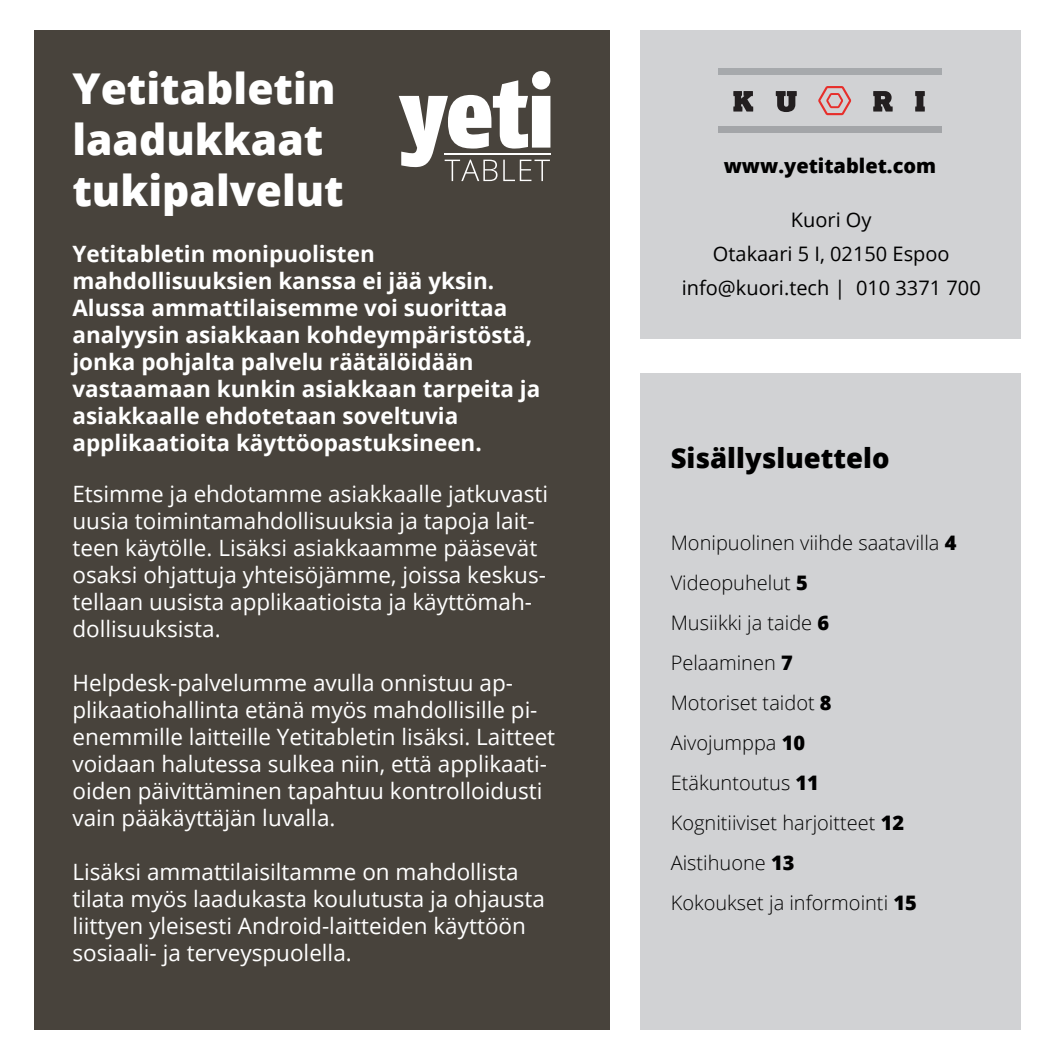
<style>
.page{position:relative;width:1063px;height:1063px;background:#fff}
.page>*{position:absolute;margin:0;border:0;box-sizing:border-box;transform-origin:0 0}
.t1{font:800 42.5px/51px "Open Sans";color:#fff}
.t2{font:800 27.5px "Open Sans";color:#000}
.t3{font:22.5px/27px "Open Sans";color:#fff}
.t4{font:700 22.5px/27px "Open Sans";color:#fff}
.t5{font:300 20px/40px "Open Sans";color:#000}
.t6{font:20px/34px "Open Sans";color:#000;text-align:center}
.t7{font:800 20px "Open Sans";color:#000}
.s1{font-weight:800}
</style>
<div class="page">
<div style="left:640px;top:373px;width:380px;height:656px;background:#d1d2d4"></div>
<div style="left:34px;top:30px;width:576px;height:999px;background:#48433c"></div>
<div style="left:640px;top:30px;width:380px;height:309px;background:#d1d2d4"></div>
<div style="left:718px;top:126px;width:224px;height:7px;background:#a3a5a8"></div>
<div style="left:718px;top:68px;width:224px;height:7px;background:#a6a9ac"></div>
<svg style="left:733px;top:91px;width:20px;height:21px"></svg>
<svg style="left:776px;top:91px;width:21px;height:21px"></svg>
<svg style="left:873px;top:91px;width:20px;height:21px"></svg>
<svg style="left:915px;top:91px;width:10px;height:21px"></svg>
<svg style="left:818px;top:86px;width:33px;height:29px"></svg>
<svg style="left:399px;top:71px;width:151px;height:110px"></svg>
<hr style="left:444px;top:153px;width:107px;height:1px;background:#fff">
<h1 class="t1" style="left:72px;top:60px;width:273px">Yetitabletin laadukkaat tukipalvelut</h1>
<p class="t4" style="left:72px;top:239px;width:469px">Yetitabletin monipuolisten mahdollisuuksien kanssa ei jää yksin.<br>Alussa ammattilaisemme voi suorittaa analyysin asiakkaan kohdeympäristöstä, jonka pohjalta palvelu räätälöidään vastaamaan kunkin asiakkaan tarpeita ja asiakkaalle ehdotetaan soveltuvia applikaatioita käyttöopastuksineen.</p>
<p class="t3" style="left:72px;top:479px;width:477px">Etsimme ja ehdotamme asiakkaalle jatkuvasti uusia toimintamahdollisuuksia ja tapoja lait&shy;teen käytölle. Lisäksi asiakkaamme pääsevät osaksi ohjattuja yhteisöjämme, joissa keskus&shy;tellaan uusista applikaatioista ja käyttömah&shy;dollisuuksista.</p>
<p class="t3" style="left:72px;top:668px;width:484px">Helpdesk-palvelumme avulla onnistuu ap&shy;plikaatiohallinta etänä myös mahdollisille pi&shy;enemmille laitteille Yetitabletin lisäksi. Laitteet voidaan halutessa sulkea niin, että applikaati&shy;oiden päivittäminen tapahtuu kontrolloidusti vain pääkäyttäjän luvalla.</p>
<p class="t3" style="left:72px;top:857px;width:474px">Lisäksi ammattilaisiltamme on mahdollista tilata myös laadukasta koulutusta ja ohjausta liittyen yleisesti Android-laitteiden käyttöön sosiaali- ja terveyspuolella.</p>
<p class="t7" style="left:724px;top:151px;width:214px">www.yetitablet.com</p>
<p class="t6" style="left:682px;top:203px;width:301px">Kuori Oy<br>Otakaari 5 I, 02150 Espoo info@kuori.tech | 010 3371 700</p>
<p class="t2" style="left:671px;top:437px;width:220px">Sisällysluettelo</p>
<p class="t5" style="left:671px;top:522px;width:287px">Monipuolinen viihde saatavilla <span class="s1">4<br></span>Videopuhelut <span class="s1">5<br></span>Musiikki ja taide <span class="s1">6<br></span>Pelaaminen <span class="s1">7<br></span>Motoriset taidot <span class="s1">8<br></span>Aivojumppa <span class="s1">10<br></span>Etäkuntoutus <span class="s1">11<br></span>Kognitiiviset harjoitteet <span class="s1">12<br></span>Aistihuone <span class="s1">13<br></span>Kokoukset ja informointi <span class="s1">15</span></p>
</div>
